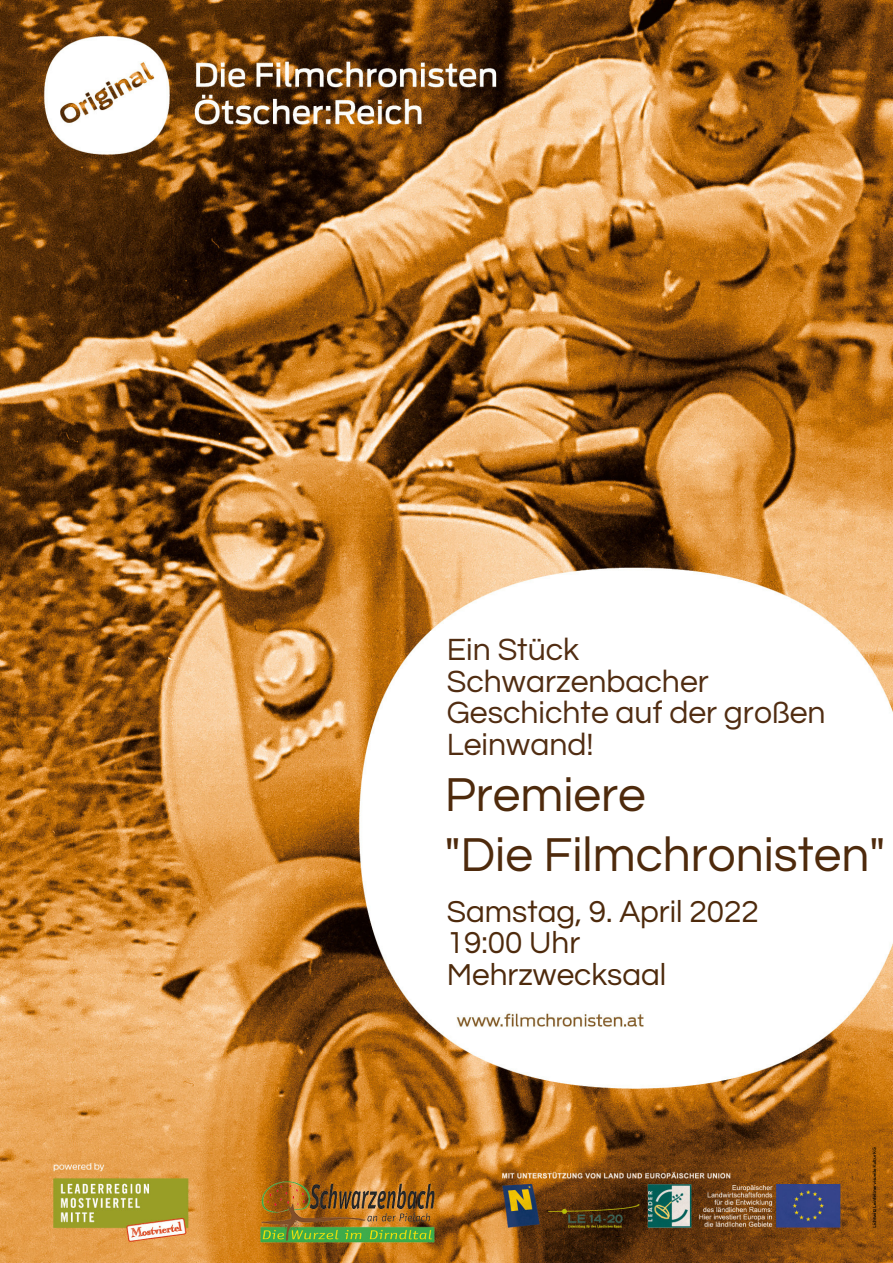
<style>
.page{position:relative;width:893px;height:1263px;background:#fff}
.page>*{position:absolute;margin:0;border:0;box-sizing:border-box;transform-origin:0 0}
.t1{font:49.5px "Questrial";color:#4e2a0c}
.t2{font:31.95px/31.5px "Questrial";color:#512d12}
.t3{font:31.5px "Questrial";color:#4e2a0c}
</style>
<div class="page">
<img style="left:0;top:0;width:893px;height:1263px">
<div style="left:430px;top:632px;width:410px;height:357px;background:#fff"></div>
<div style="left:779px;top:865px;width:83px;height:41px;background:#fff"></div>
<p class="t2" style="left:447px;top:635px;width:380px">Ein Stück<br>Schwarzenbacher<br>Geschichte auf der großen<br>Leinwand!</p>
<p class="t1" style="left:445px;top:770px;width:203px">Premiere</p>
<p class="t1" style="left:445px;top:831px;width:442px">"Die Filmchronisten"</p>
<p class="t3" style="left:447px;top:896px;width:313px">Samstag, 9. April 2022</p>
<p class="t3" style="left:447px;top:927px;width:135px">19:00 Uhr</p>
<p class="t3" style="left:447px;top:959px;width:221px">Mehrzwecksaal</p>
</div>
